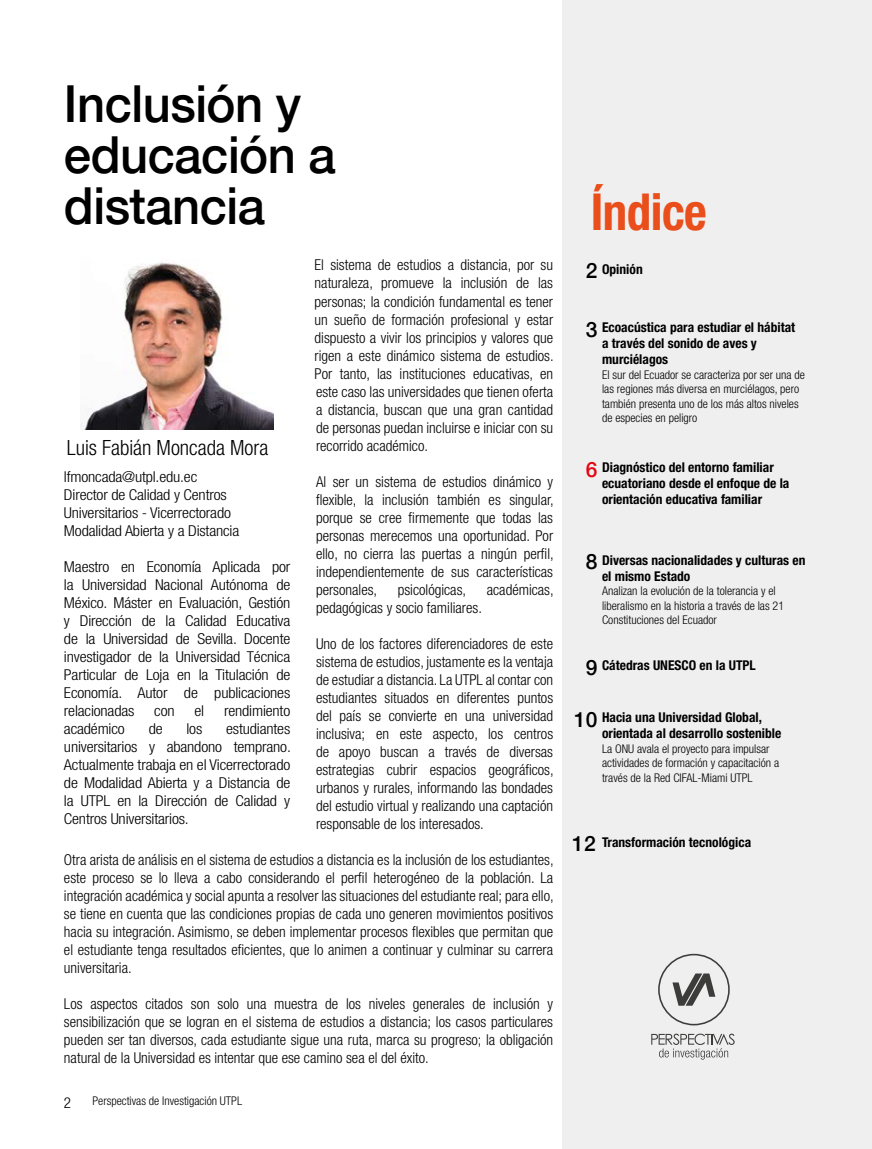
<style>
.page{position:relative;width:872px;height:1149px;background:#fff}
.page>*{position:absolute;margin:0;border:0;box-sizing:border-box;transform-origin:0 0}
.t1{font:500 51px/51px "Helvetica 65";letter-spacing:-.01em;color:#000;scale:.96 1}
.t2{font:700 condensed 51px "Helvetica Neue";letter-spacing:-.01em;color:#e94e1b;scale:.96 1}
.t3{font:300 condensed 21px "Helvetica Neue";color:#000}
.t4{font:500 21px "Helvetica 65";color:#000}
.t5{font:500 21px "Helvetica 65";color:#e30613}
.t6{font:300 condensed 15px/18px "Helvetica Neue";color:#000;text-align:justify}
.t7{font:300 condensed 15px/18px "Helvetica Neue";color:#000;text-align:justify;scale:1.08 1}
.t8{font:700 condensed 13.5px/16.2px "Helvetica Neue";color:#000}
.t9{font:300 condensed 12px/14.4px "Helvetica Neue";color:#000}
.s1{font-family:"Helvetica 65";font-weight:500;font-stretch:normal;font-size:21px}
</style>
<div class="page">
<div style="left:563px;top:0;width:309px;height:1148px;background:#efefef"></div>
<svg style="left:651px;top:1033px;width:83px;height:26px"></svg>
<svg style="left:658px;top:953px;width:71px;height:72px"></svg>
<img style="left:80px;top:262px;width:194px;height:167px">
<h1 class="t1" style="left:64px;top:78px;width:285px">Inclusión y educación a distancia</h1>
<p class="t6" style="left:314px;top:256px;width:241px">El sistema de estudios a distancia, por su naturaleza, promueve la inclusión de las personas; la condición fundamental es tener un sueño de formación profesional y estar dispuesto a vivir los principios y valores que rigen a este dinámico sistema de estudios.<br>Por tanto, las instituciones educativas, en este caso las universidades que tienen oferta a distancia, buscan que una gran cantidad de personas puedan incluirse e iniciar con su recorrido académico.</p>
<p class="t6" style="left:316px;top:472px;width:239px">Al ser un sistema de estudios dinámico y flexible, la inclusión también es singular, porque se cree firmemente que todas las personas merecemos una oportunidad. Por ello, no cierra las puertas a ningún perfil, independientemente de sus características personales,</p>
<h2 class="t3" style="left:67px;top:435px;width:203px">Luis Fabián Moncada Mora</h2>
<p class="t7" style="left:64px;top:467px;width:164px;text-align:left">lfmoncada@utpl.edu.ec<br>Director de Calidad y Centros<br>Universitarios - Vicerrectorado<br>Modalidad Abierta y a Distancia</p>
<p class="t7" style="left:64px;top:557px;width:211px">Maestro en Economía Aplicada por la Universidad Nacional Autónoma de México. Máster en Evaluación, Gestión y Dirección de la Calidad Educativa de la Universidad de Sevilla. Docente investigador de la Universidad Técnica Particular de Loja en la Titulación de Economía. Autor de publicaciones relacionadas</p>
<p class="t6" style="left:398px;top:580px;width:70px">psicológicas,</p>
<p class="t6" style="left:487px;top:580px;width:68px">académicas,</p>
<p class="t6" style="left:316px;top:598px;width:167px">pedagógicas y socio familiares.</p>
<p class="t6" style="left:316px;top:634px;width:239px">Uno de los factores diferenciadores de este sistema de estudios, justamente es la ventaja de estudiar a distancia. La UTPL al contar con estudiantes situados en diferentes puntos del país se convierte en una universidad inclusiva; en este aspecto, los centros de apoyo buscan a través de diversas estrategias cubrir espacios geográficos, urbanos y rurales, informando las bondades del estudio virtual y realizando una captación responsable de los interesados.</p>
<p class="t6" style="left:64px;top:850px;width:491px">Otra arista de análisis en el sistema de estudios a distancia es la inclusión de los estudiantes, este proceso se lo lleva a cabo considerando el perfil heterogéneo de la población. La integración académica y social apunta a resolver las situaciones del estudiante real; para ello, se tiene en cuenta que las condiciones propias de cada uno generen movimientos positivos hacia su integración. Asimismo, se deben implementar procesos flexibles que permitan que el estudiante tenga resultados eficientes, que lo animen a continuar y culminar su carrera universitaria.</p>
<p class="t6" style="left:64px;top:994px;width:491px">Los aspectos citados son solo una muestra de los niveles generales de inclusión y sensibilización que se logran en el sistema de estudios a distancia; los casos particulares pueden ser tan diversos, cada estudiante sigue una ruta, marca su progreso; la obligación natural de la Universidad es intentar que ese camino sea el del éxito.</p>
<p class="t7" style="left:154px;top:701px;width:20px">con</p>
<p class="t7" style="left:194px;top:701px;width:10px">el</p>
<p class="t7" style="left:224px;top:701px;width:63px">rendimiento</p>
<p class="t7" style="left:64px;top:719px;width:58px">académico</p>
<p class="t7" style="left:149px;top:719px;width:14px">de</p>
<p class="t7" style="left:186px;top:719px;width:16px">los</p>
<p class="t7" style="left:64px;top:719px;width:212px;text-indent:162px">estudiantes universitarios y abandono temprano.<br>Actualmente trabaja en el Vicerrectorado de Modalidad Abierta y a Distancia de la UTPL en la Dirección de Calidad y Centros Universitarios.</p>
<p class="t6" style="left:64px;top:1093px;width:9px">2</p>
<p class="t9" style="left:92px;top:1093px;width:151px">Perspectivas de Investigación UTPL</p>
<h1 class="t2" style="left:590px;top:181px;width:123px">Índice</h1>
<h2 class="t4" style="left:585px;top:258px;width:13px">2</h2>
<p class="t8" style="left:602px;top:261px;width:42px">Opinión</p>
<h2 class="t4" style="left:585px;top:316px;width:13px">3</h2>
<p class="t8" style="left:602px;top:319px;width:195px">Ecoacústica para estudiar el hábitat a través del sonido de aves y murciélagos</p>
<p class="t9" style="left:602px;top:367px;width:204px">El sur del Ecuador se caracteriza por ser una de las regiones más diversa en murciélagos, pero también presenta uno de los más altos niveles de especies en peligro</p>
<h2 class="t5" style="left:585px;top:456px;width:13px">6</h2>
<p class="t8" style="left:602px;top:459px;width:189px">Diagnóstico del entorno familiar ecuatoriano desde el enfoque de la orientación educativa familiar</p>
<h2 class="t4" style="left:585px;top:549px;width:13px">8</h2>
<p class="t8" style="left:602px;top:551px;width:205px">Diversas nacionalidades y culturas en el mismo Estado</p>
<p class="t9" style="left:602px;top:583px;width:184px">Analizan la evolución de la tolerancia y el liberalismo en la historia a través de las 21<br>Constituciones del Ecuador</p>
<h2 class="t4" style="left:585px;top:654px;width:13px">9</h2>
<p class="t8" style="left:602px;top:657px;width:155px">Cátedras UNESCO en la UTPL</p>
<h2 class="t4" style="left:574px;top:706px;width:25px">10</h2>
<p class="t8" style="left:602px;top:708px;width:181px">Hacia una Universidad Global, orientada al desarrollo sostenible</p>
<p class="t9" style="left:602px;top:741px;width:179px">La ONU avala el proyecto para impulsar actividades de formación y capacitación a través de la Red CIFAL-Miami UTPL</p>
<p class="t8" style="left:572px;top:833px;width:180px"><span class="s1">12</span> Transformación tecnológica</p>
</div>
